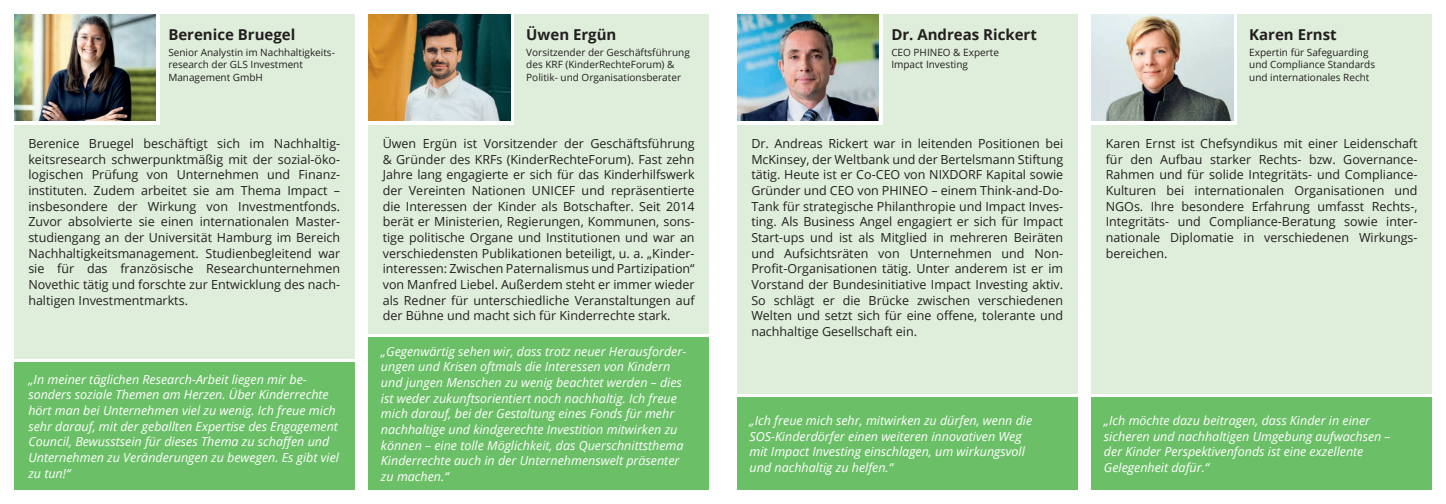
<style>
.page{position:relative;width:1446px;height:504px;background:#fff}
.page>*{position:absolute;margin:0;border:0;box-sizing:border-box;transform-origin:0 0}
.t1{font:700 15px "Open Sans";color:#231f20}
.t2{font:12.5px/15.6px "Open Sans";color:#231f20;text-align:justify}
.t3{font:italic 12.5px/15.6px "Open Sans";color:#fff}
.t4{font:10px/12.5px "Open Sans";color:#231f20}
</style>
<div class="page">
<div style="left:14px;top:361px;width:340px;height:128px;background:#6bc067"></div>
<div style="left:737px;top:397px;width:340px;height:92px;background:#6bc067"></div>
<div style="left:369px;top:337px;width:340px;height:152px;background:#6bc067"></div>
<div style="left:1091px;top:397px;width:340px;height:92px;background:#6bc067"></div>
<div style="left:14px;top:14px;width:340px;height:344px;background:#dfeedb"></div>
<div style="left:737px;top:14px;width:340px;height:379px;background:#dfeedb"></div>
<div style="left:369px;top:14px;width:340px;height:319px;background:#dfeedb"></div>
<div style="left:1091px;top:14px;width:340px;height:379px;background:#dfeedb"></div>
<svg style="left:14px;top:14px;width:145px;height:110px"></svg>
<svg style="left:369px;top:14px;width:145px;height:110px"></svg>
<svg style="left:737px;top:14px;width:145px;height:110px"></svg>
<svg style="left:1091px;top:14px;width:146px;height:110px"></svg>
<img style="left:14px;top:14px;width:142px;height:106px">
<img style="left:369px;top:14px;width:141px;height:106px">
<img style="left:737px;top:14px;width:142px;height:106px">
<img style="left:1091px;top:14px;width:142px;height:106px">
<p class="t1" style="left:168px;top:24px;width:129px">Berenice Bruegel</p>
<p class="t4" style="left:168px;top:46px;width:168px">Senior Analystin im Nachhaltigkeits&shy;research der GLS Investment<br>Management GmbH</p>
<p class="t2" style="left:28px;top:135px;width:313px">Berenice Bruegel beschäftigt sich im Nachhaltig&shy;keitsresearch schwerpunktmäßig mit der sozial-öko&shy;logischen Prüfung von Unternehmen und Finanz&shy;instituten. Zudem arbeitet sie am Thema Impact – insbesondere der Wirkung von Investmentfonds.<br>Zuvor absolvierte sie einen internationalen Master&shy;studiengang an der Universität Hamburg im Bereich Nachhaltigkeitsmanagement. Studienbegleitend war sie für das französische Researchunternehmen Novethic tätig und forschte zur Entwicklung des nach&shy;haltigen Investmentmarkts.</p>
<p class="t3" style="left:28px;top:370px;width:312px">„In meiner täglichen Research-Arbeit liegen mir be&shy;sonders soziale Themen am Herzen. Über Kinderrechte hört man bei Unternehmen viel zu wenig. Ich freue mich sehr darauf, mit der geballten Expertise des Engagement Council, Bewusstsein für dieses Thema zu schaffen und Unternehmen zu Veränderungen zu bewegen. Es gibt viel zu tun!“</p>
<p class="t1" style="left:526px;top:24px;width:92px">Üwen Ergün</p>
<p class="t4" style="left:526px;top:46px;width:165px">Vorsitzender der Geschäftsführung des KRF (KinderRechteForum) &amp;<br>Politik- und Organisationsberater</p>
<p class="t2" style="left:383px;top:135px;width:313px">Üwen Ergün ist Vorsitzender der Geschäftsführung &amp; Gründer des KRFs (KinderRechteForum). Fast zehn Jahre lang engagierte er sich für das Kinderhilfswerk der Vereinten Nationen UNICEF und repräsentierte die Interessen der Kinder als Botschafter. Seit 2014 berät er Ministerien, Regierungen, Kommunen, sons&shy;tige politische Organe und Institutionen und war an verschiedensten Publikationen beteiligt, u. a. „Kinder&shy;interessen: Zwischen Paternalismus und Partizipation“ von Manfred Liebel. Außerdem steht er immer wieder als Redner für unterschiedliche Veranstaltungen auf der Bühne und macht sich für Kinderrechte stark.</p>
<p class="t3" style="left:381px;top:342px;width:307px">„Gegenwärtig sehen wir, dass trotz neuer Herausforder&shy;ungen und Krisen oftmals die Interessen von Kindern und jungen Menschen zu wenig beachtet werden – dies ist weder zukunftsorientiert noch nachhaltig. Ich freue mich darauf, bei der Gestaltung eines Fonds für mehr nachhaltige und kindgerechte Investition mitwirken zu können – eine tolle Möglichkeit, das Querschnittsthema Kinderrechte auch in der Unternehmenswelt präsenter zu machen.“</p>
<p class="t1" style="left:891px;top:24px;width:147px">Dr. Andreas Rickert</p>
<p class="t4" style="left:891px;top:46px;width:109px">CEO PHINEO &amp; Experte<br>Impact Investing</p>
<p class="t1" style="left:1249px;top:24px;width:89px">Karen Ernst</p>
<p class="t4" style="left:1249px;top:46px;width:127px">Expertin für Safeguarding und Compliance Standards und internationales Recht</p>
<p class="t2" style="left:751px;top:135px;width:313px">Dr. Andreas Rickert war in leitenden Positionen bei McKinsey, der Weltbank und der Bertelsmann Stiftung tätig. Heute ist er Co-CEO von NIXDORF Kapital sowie Gründer und CEO von PHINEO – einem Think-and-Do-Tank für strategische Philanthropie und Impact Inves&shy;ting. Als Business Angel engagiert er sich für Impact Start-ups und ist als Mitglied in mehreren Beiräten und Aufsichtsräten von Unternehmen und Non-Profit-Organisationen tätig. Unter anderem ist er im Vorstand der Bundesinitiative Impact Investing aktiv.<br>So schlägt er die Brücke zwischen verschiedenen Welten und setzt sich für eine offene, tolerante und nachhaltige Gesellschaft ein.</p>
<p class="t2" style="left:1106px;top:135px;width:313px">Karen Ernst ist Chefsyndikus mit einer Leidenschaft für den Aufbau starker Rechts- bzw. Governance-Rahmen und für solide Integritäts- und Compliance-Kulturen bei internationalen Organisationen und NGOs. Ihre besondere Erfahrung umfasst Rechts-, Integritäts- und Compliance-Beratung sowie inter&shy;nationale Diplomatie in verschiedenen Wirkungs&shy;bereichen.</p>
<p class="t3" style="left:749px;top:412px;width:284px">„Ich freue mich sehr, mitwirken zu dürfen, wenn die SOS-Kinderdörfer einen weiteren innovativen Weg mit Impact Investing einschlagen, um wirkungsvoll und nachhaltig zu helfen.“</p>
<p class="t3" style="left:1104px;top:412px;width:288px">„Ich möchte dazu beitragen, dass Kinder in einer sicheren und nachhaltigen Umgebung aufwachsen – der Kinder Perspektivenfonds ist eine exzellente Gelegenheit dafür.“</p>
</div>
